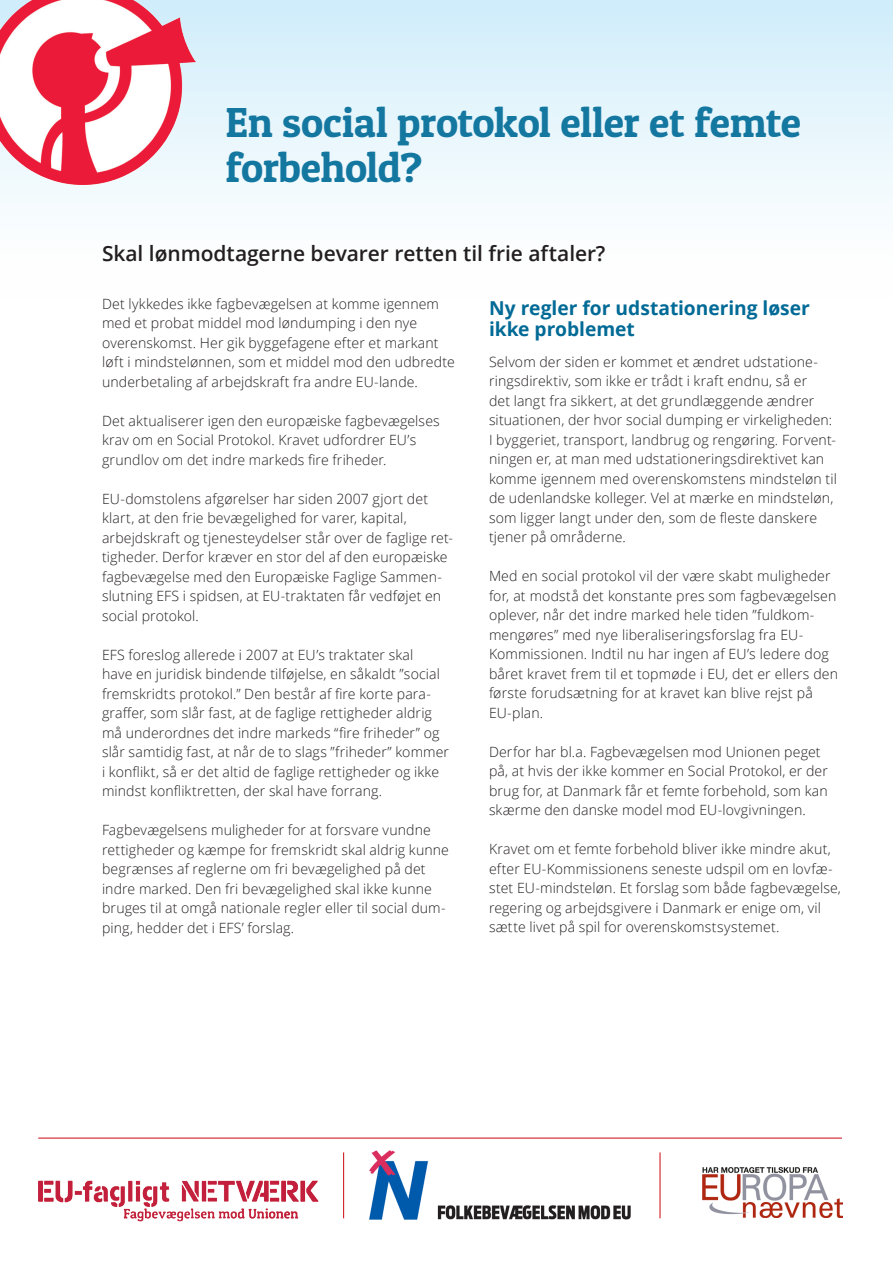
<style>
.page{position:relative;width:893px;height:1263px;background:#fff}
.page>*{position:absolute;margin:0;border:0;box-sizing:border-box;transform-origin:0 0}
.t1{font:42px/45px "Patua One";letter-spacing:-.01em;color:#1377a0}
.t2{font:600 21px "Open Sans";letter-spacing:-.005em;color:#231f20}
.MR{font:700 19.2px/21px "Open Sans";color:#006a96}
.t3{font:300 14.1px/19.5px "Open Sans";letter-spacing:.01em;color:#231f20}
</style>
<div class="page">
<svg style="left:0;top:0;width:893px;height:202px"></svg>
<img style="left:703px;top:1167px;width:139px;height:51px">
<img style="left:39px;top:1180px;width:280px;height:42px">
<img style="left:0;top:0;width:195px;height:184px">
<img style="left:369px;top:1150px;width:262px;height:70px">
<hr style="left:38px;top:1137px;width:804px;height:2px;background:#d1232a">
<hr style="left:343px;top:1152px;width:1px;height:66px;background:#d1232a">
<hr style="left:659px;top:1152px;width:2px;height:66px;background:#d1232a">
<p class="t1" style="left:225px;top:99px;width:577px">En social protokol eller et femte forbehold?</p>
<p class="t2" style="left:102px;top:239px;width:505px">Skal lønmodtagerne bevarer retten til frie aftaler?</p>
<p class="MR" style="left:489px;top:297px;width:322px">Ny regler for udstationering løser ikke problemet</p>
<p class="t3" style="left:489px;top:352px;width:349px">Selvom der siden er kommet et ændret udstatione&shy;ringsdirektiv, som ikke er trådt i kraft endnu, så er<br>det langt fra sikkert, at det grundlæggende ændrer situationen, der hvor social dumping er virkeligheden:<br>I byggeriet, transport, landbrug og rengøring. Forvent&shy;ningen er, at man med udstationeringsdirektivet kan komme igennem med overenskomstens mindsteløn til de udenlandske kolleger. Vel at mærke en mindsteløn, som ligger langt under den, som de fleste danskere tjener på områderne.</p>
<p class="t3" style="left:489px;top:566px;width:351px">Med en social protokol vil der være skabt muligheder for, at modstå det konstante pres som fagbevægelsen oplever, når det indre marked hele tiden ”fuldkom&shy;mengøres” med nye liberaliseringsforslag fra EU-Kommissionen. Indtil nu har ingen af EU’s ledere dog båret kravet frem til et topmøde i EU, det er ellers den første forudsætning for at kravet kan blive rejst på EU-plan.</p>
<p class="t3" style="left:489px;top:742px;width:340px">Derfor har bl.a. Fagbevægelsen mod Unionen peget på, at hvis der ikke kommer en Social Protokol, er der brug for, at Danmark får et femte forbehold, som kan skærme den danske model mod EU-lovgivningen.</p>
<p class="t3" style="left:489px;top:839px;width:353px">Kravet om et femte forbehold bliver ikke mindre akut, efter EU-Kommissionens seneste udspil om en lovfæ&shy;stet EU-mindsteløn. Et forslag som både fagbevægelse, regering og arbejdsgivere i Danmark er enige om, vil sætte livet på spil for overenskomstsystemet.</p>
<p class="t3" style="left:102px;top:294px;width:354px">Det lykkedes ikke fagbevægelsen at komme igennem med et probat middel mod løndumping i den nye overenskomst. Her gik byggefagene efter et markant løft i mindstelønnen, som et middel mod den udbredte underbetaling af arbejdskraft fra andre EU-lande.</p>
<p class="t3" style="left:102px;top:411px;width:339px">Det aktualiserer igen den europæiske fagbevægelses krav om en Social Protokol. Kravet udfordrer EU’s grundlov om det indre markeds fire friheder.</p>
<p class="t3" style="left:102px;top:489px;width:352px">EU-domstolens afgørelser har siden 2007 gjort det klart, at den frie bevægelighed for varer, kapital, arbejdskraft og tjenesteydelser står over de faglige ret&shy;tigheder. Derfor kræver en stor del af den europæiske fagbevægelse med den Europæiske Faglige Sammen&shy;slutning EFS i spidsen, at EU-traktaten får vedføjet en social protokol.</p>
<p class="t3" style="left:102px;top:645px;width:349px">EFS foreslog allerede i 2007 at EU’s traktater skal<br>have en juridisk bindende tilføjelse, en såkaldt ”social fremskridts protokol.” Den består af fire korte para&shy;graffer, som slår fast, at de faglige rettigheder aldrig må underordnes det indre markeds “fire friheder” og slår samtidig fast, at når de to slags ”friheder” kommer i konflikt, så er det altid de faglige rettigheder og ikke mindst konfliktretten, der skal have forrang.</p>
<p class="t3" style="left:102px;top:820px;width:348px">Fagbevægelsens muligheder for at forsvare vundne rettigheder og kæmpe for fremskridt skal aldrig kunne begrænses af reglerne om fri bevægelighed på det indre marked. Den fri bevægelighed skal ikke kunne bruges til at omgå nationale regler eller til social dum&shy;ping, hedder det i EFS’ forslag.</p>
</div>
